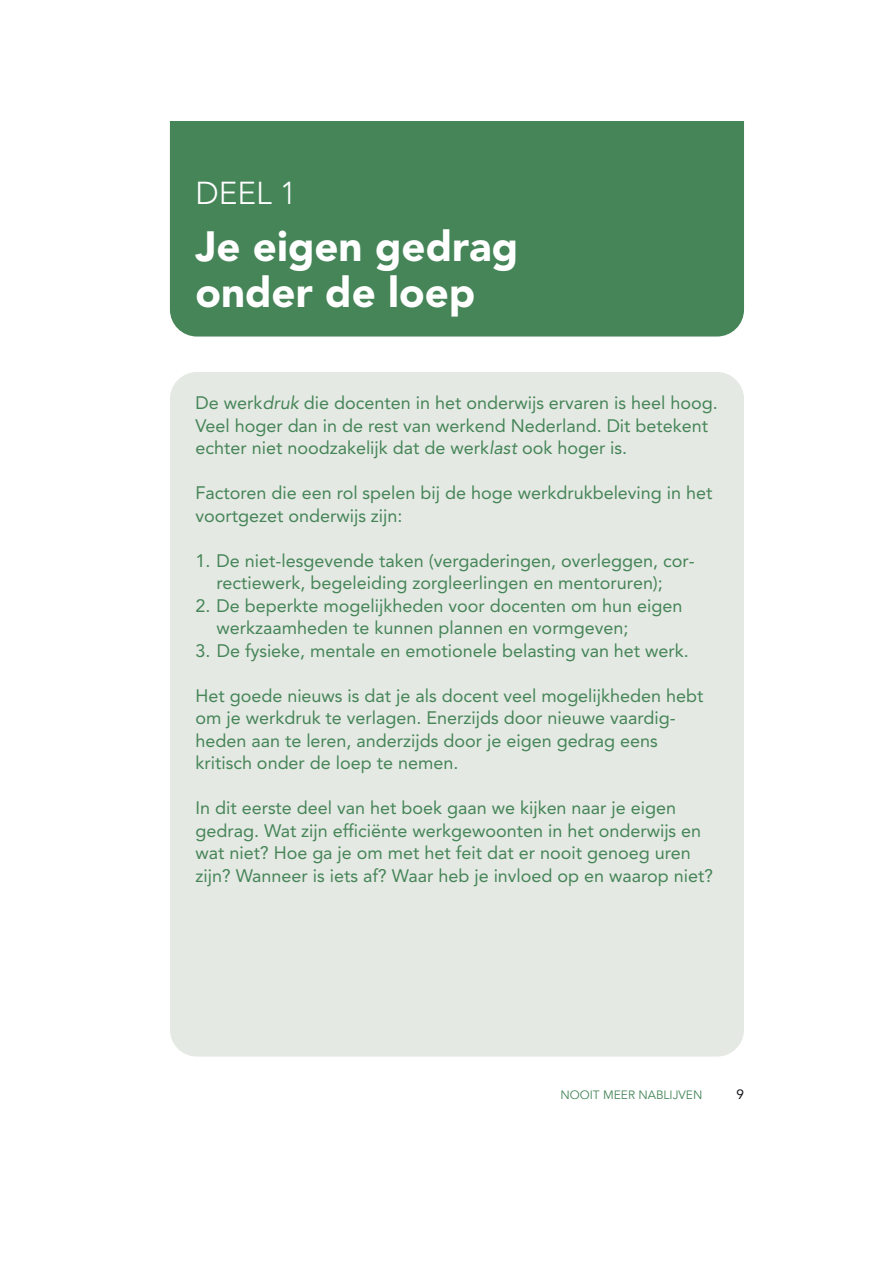
<style>
.page{position:relative;width:893px;height:1263px;background:#fff}
.page>*{position:absolute;margin:0;border:0;box-sizing:border-box;transform-origin:0 0}
.t1{font:900 42px/46.5px "Avenir";color:#fff}
.t2{font:300 31.5px "Avenir";color:#fff}
.t3{font:18px/22.5px "Avenir";color:#458558}
.t4{font:13.5px "Avenir";color:#161519}
.t5{font:12px "Avenir";color:#458558}
</style>
<div class="page">
<div style="left:170px;top:121px;width:574px;height:216px;background:#458558"></div>
<div style="left:170px;top:372px;width:574px;height:685px;background:#e5e9e3;border-radius:27px"></div>
<h2 class="t2" style="left:195px;top:180px;width:102px">DEEL 1</h2>
<h1 class="t1" style="left:195px;top:226px;width:324px">Je eigen gedrag onder de loep</h1>
<p class="t3" style="left:195px;top:393px;width:524px">De werkdruk die docenten in het onderwijs ervaren is heel hoog.<br>Veel hoger dan in de rest van werkend Nederland. Dit betekent echter niet noodzakelijk dat de werklast ook hoger is.</p>
<p class="t3" style="left:195px;top:483px;width:518px">Factoren die een rol spelen bij de hoge werkdrukbeleving in het voort gezet onderwijs zijn:</p>
<p class="t3" style="left:195px;top:551px;width:501px;text-align:center">1. De niet-lesgevende taken (vergaderingen, overleggen, cor - rectiewerk, begeleiding zorgleerlingen en mentoruren);</p>
<p class="t3" style="left:217px;top:596px;width:467px;text-indent:-21px">2. De beperkte mogelijkheden voor docenten om hun eigen werkzaam heden te kunnen plannen en vormgeven;</p>
<p class="t3" style="left:195px;top:641px;width:495px">3. De fysieke, mentale en emotionele belasting van het werk.</p>
<p class="t3" style="left:195px;top:686px;width:509px">Het goede nieuws is dat je als docent veel mogelijkheden hebt om je werkdruk te verlagen. Enerzijds door nieuwe vaardig - heden aan te leren, anderzijds door je eigen gedrag eens kritisch onder de loep te nemen.</p>
<p class="t3" style="left:195px;top:798px;width:519px">In dit eerste deel van het boek gaan we kijken naar je eigen gedrag. Wat zijn efficiënte werkgewoonten in het onderwijs en wat niet? Hoe ga je om met het feit dat er nooit genoeg uren zijn? Wanneer is iets af? Waar heb je invloed op en waarop niet?</p>
<p class="t5" style="left:560px;top:1090px;width:143px">NOOIT MEER NABLIJVEN</p>
<p class="t4" style="left:736px;top:1089px;width:9px">9</p>
</div>
